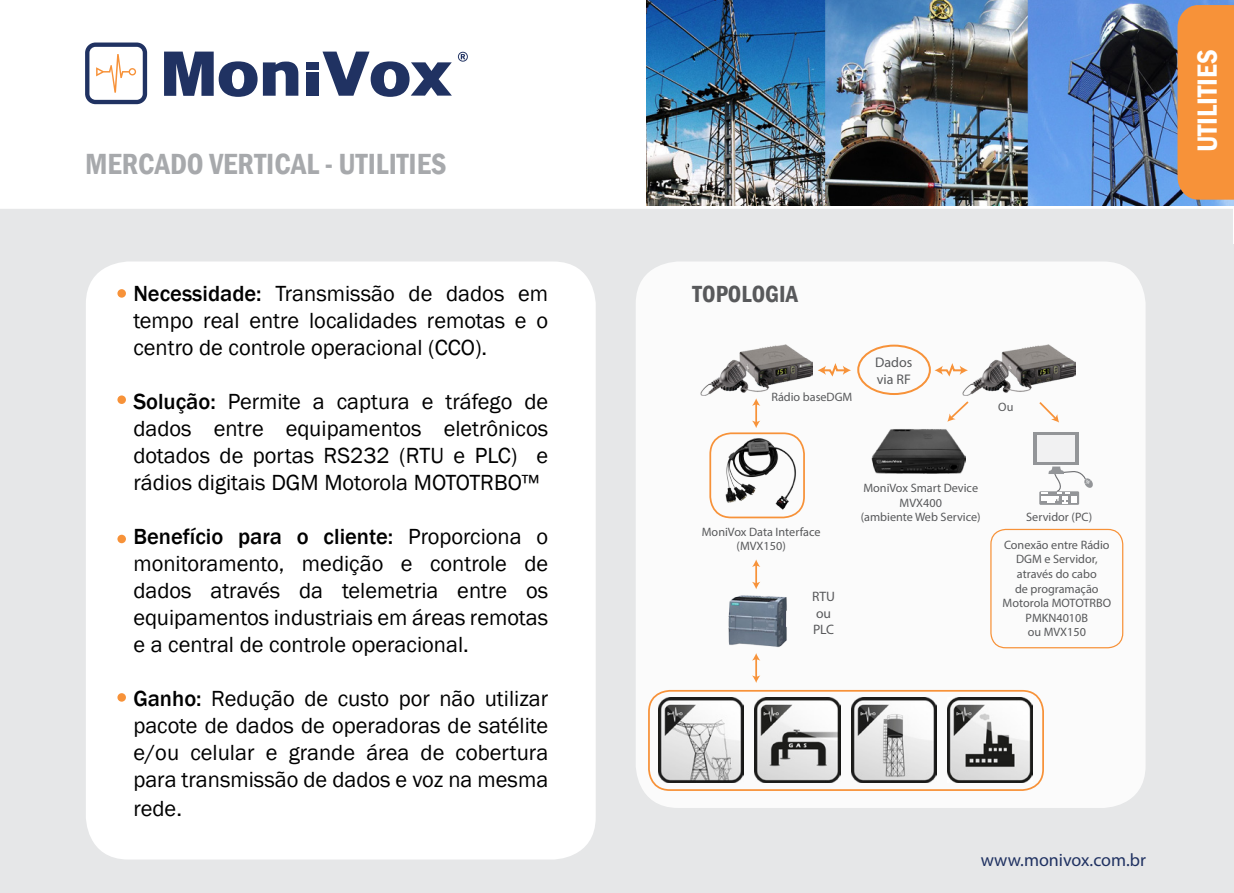
<style>
.page{position:relative;width:1234px;height:893px;background:#fff}
.page>*{position:absolute;margin:0;border:0;box-sizing:border-box;transform-origin:0 0}
.t1{font:600 condensed 30px "Franklin Gothic";color:#a7a9ac}
.t2{font:600 condensed 28.5px "Franklin Gothic";color:#fff}
.t3{font:600 condensed 24px "Franklin Gothic";color:#58595b}
.t4{font:22.5px/27px "Franklin Gothic";color:#000;text-align:justify}
.t5{font:18px "Myriad Pro";color:#203262}
.t6{font:13.95px/16.8px "Myriad Pro";color:#58595b}
.t7{font:13.65px/16.4px "Myriad Pro";color:#58595b}
.t8{font:12.15px/14.5px "Myriad Pro";color:#58595b;text-align:center}
.s1{font-weight:500}
</style>
<div class="page">
<div style="left:1px;top:208px;width:1231px;height:684px;background:#e6e7e8"></div>
<hr style="left:0;top:206px;width:1233px;height:3px;background:#fff">
<div style="left:306px;top:72px;width:13px;height:24px;background:#203262"></div>
<div style="left:306px;top:62px;width:13px;height:7px;background:#203262"></div>
<svg style="left:263px;top:62px;width:35px;height:34px"></svg>
<svg style="left:164px;top:52px;width:93px;height:45px"></svg>
<svg style="left:322px;top:52px;width:130px;height:45px"></svg>
<svg style="left:458px;top:52px;width:10px;height:10px"></svg>
<svg style="left:85px;top:43px;width:62px;height:61px"></svg>
<img style="left:646px;top:0;width:587px;height:206px">
<div style="left:0;top:244px;width:1233px;height:649px;background:#e6e7e8"></div>
<div style="left:86px;top:261px;width:509px;height:598px;background:#fff;border-radius:43px"></div>
<div style="left:635px;top:261px;width:510px;height:547px;background:#fff;border-radius:43px"></div>
<img style="left:700px;top:344px;width:112px;height:51px">
<svg style="left:752px;top:559px;width:8px;height:28px"></svg>
<svg style="left:752px;top:398px;width:8px;height:30px"></svg>
<svg style="left:817px;top:363px;width:33px;height:14px"></svg>
<svg style="left:934px;top:363px;width:28px;height:14px"></svg>
<div style="left:857px;top:345px;width:73px;height:50px;border:2px solid #f79239;border-radius:50%"></div>
<div style="left:709px;top:432px;width:95px;height:86px;border:2px solid #f79239;border-radius:21px"></div>
<div style="left:648px;top:690px;width:395px;height:101px;border:2px solid #f79239;border-radius:21px"></div>
<img style="left:728px;top:587px;width:59px;height:61px">
<svg style="left:752px;top:653px;width:8px;height:30px"></svg>
<div style="left:1177px;top:5px;width:56px;height:196px;background:#f79239"></div>
<div style="left:117px;top:289px;width:9px;height:9px;background:#f79239;border-radius:50%"></div>
<div style="left:117px;top:395px;width:9px;height:9px;background:#f79239;border-radius:50%"></div>
<div style="left:117px;top:535px;width:9px;height:8px;background:#f79239;border-radius:50%"></div>
<div style="left:117px;top:693px;width:9px;height:9px;background:#f79239;border-radius:50%"></div>
<img style="left:658px;top:697px;width:85px;height:85px">
<img style="left:754px;top:697px;width:85px;height:85px">
<img style="left:851px;top:697px;width:85px;height:85px">
<img style="left:714px;top:435px;width:88px;height:82px">
<svg style="left:948px;top:401px;width:21px;height:18px"></svg>
<svg style="left:1039px;top:402px;width:19px;height:20px"></svg>
<img style="left:871px;top:419px;width:93px;height:55px">
<img style="left:962px;top:344px;width:112px;height:51px">
<img style="left:947px;top:697px;width:85px;height:85px">
<div style="left:1039px;top:491px;width:39px;height:14px;background:#939598"></div>
<div style="left:1033px;top:432px;width:45px;height:33px;background:#939598"></div>
<div style="left:1037px;top:435px;width:37px;height:27px;background:#f1f1f2"></div>
<svg style="left:1041px;top:467px;width:51px;height:36px"></svg>
<div style="left:990px;top:529px;width:133px;height:119px;border:1px solid #f79239;border-radius:15px"></div>
<h1 class="t1" style="left:85px;top:144px;width:363px">MERCADO VERTICAL - UTILITIES</h1>
<p class="t4" style="left:133px;top:281px;width:416px"><span class="s1">Necessidade:</span> Transmissão de dados em tempo real entre localidades remotas e o centro de controle operacional (CCO).</p>
<p class="t4" style="left:133px;top:389px;width:416px"><span class="s1">Solução:</span> Permite a captura e tráfego de dados entre equipamentos eletrônicos dotados de portas RS232 (RTU e PLC) e rádios digitais DGM Motorola MOTOTRBO™</p>
<p class="t4" style="left:133px;top:524px;width:416px"><span class="s1">Benefício para o cliente:</span> Proporciona o monitoramento, medição e controle de dados através da telemetria entre os equipamentos industriais em áreas remotas e a central de controle operacional.</p>
<p class="t4" style="left:133px;top:685px;width:416px;line-height:27.5px"><span class="s1">Ganho:</span> Redução de custo por não utilizar pacote de dados de operadoras de satélite e/ou celular e grande área de cobertura para transmissão de dados e voz na mesma rede.</p>
<p class="t3" style="left:692px;top:278px;width:107px">TOPOLOGIA</p>
<p class="t8" style="left:771px;top:390px;width:83px">Rádio baseDGM</p>
<p class="t6" style="left:875px;top:354px;width:39px">Dados via RF</p>
<p class="t8" style="left:998px;top:399px;width:17px">Ou</p>
<p class="t8" style="left:701px;top:524px;width:120px">MoniVox Data Interface (MVX150)</p>
<p class="t7" style="left:811px;top:588px;width:25px">RTU ou<br>PLC</p>
<p class="t8" style="left:860px;top:480px;width:121px">MoniVox Smart Device<br>MVX400<br>(ambiente Web Service)</p>
<p class="t8" style="left:1025px;top:509px;width:67px">Servidor (PC)</p>
<p class="t8" style="left:1002px;top:537px;width:110px">Conexão entre Rádio<br>DGM e Servidor, através do cabo<br>de programação<br>Motorola MOTOTRBO<br>PMKN4010B<br>ou MVX150</p>
<p class="t2" style="left:1187px;top:152px;width:104px;rotate:-90deg">UTILITIES</p>
<p class="t5" style="left:980px;top:849px;width:167px">www.monivox.com.br</p>
</div>
